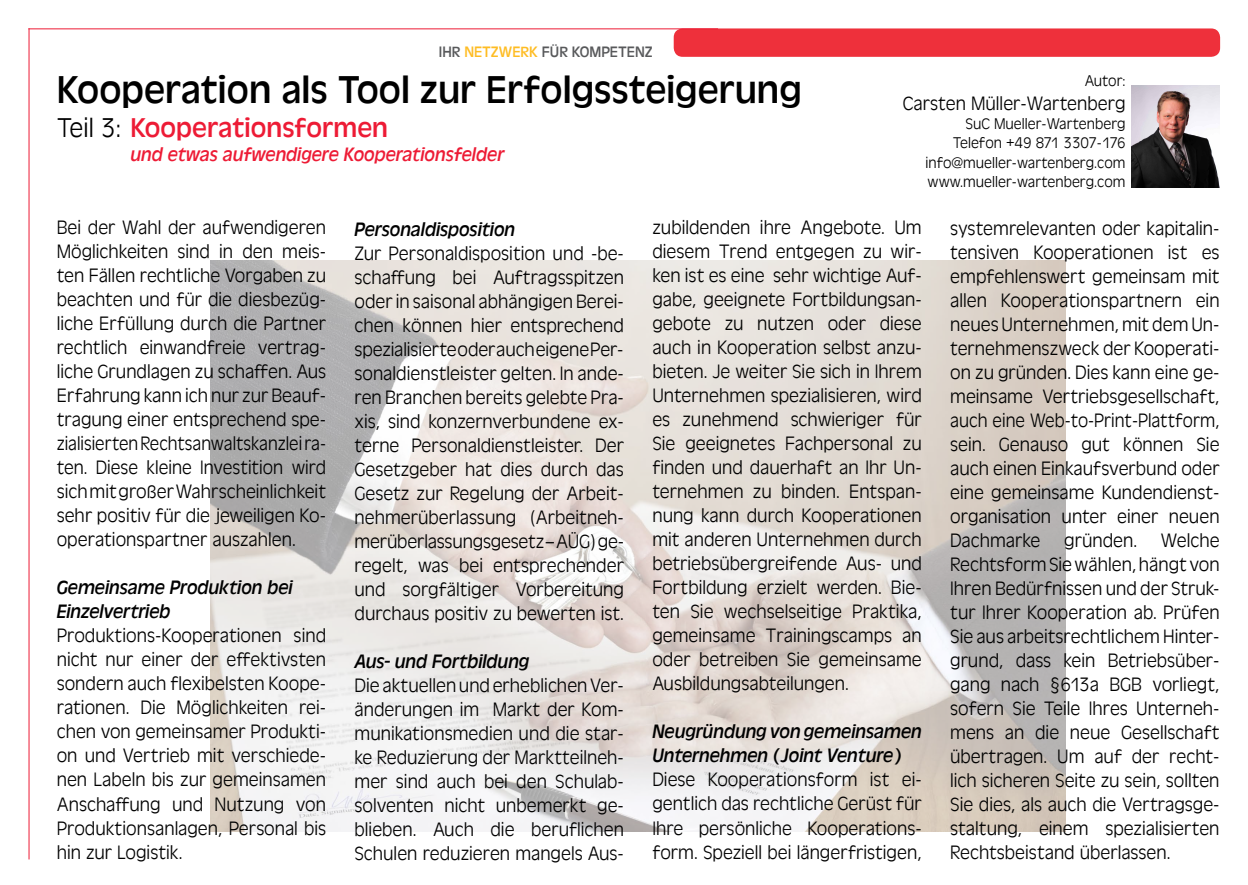
<style>
.page{position:relative;width:1248px;height:885px;background:#fff}
.page>*{position:absolute;margin:0;border:0;box-sizing:border-box;transform-origin:0 0}
.t1{font:40px "Antigone CE";color:#000}
.t2{font:28px "Antigone CE";color:#ed1b35}
.t3{font:20px/24px "Antigone CE Light";color:#000;text-align:justify}
.t4{font:20px/24px "Antigone CE Italic";color:#000}
.t5{font:20px "Antigone CE Italic";color:#ed1b35}
.t6{font:16px/19.2px "Antigone CE Light";color:#000;text-align:right}
.t7{font:15.6px "Antigone";color:#58595b}
.s1{color:#febc23}
.s2{font-family:"Antigone CE Light";color:#000}
</style>
<div class="page">
<img style="left:210px;top:261px;width:855px;height:570px">
<div style="left:673px;top:28px;width:546px;height:29px;background:#ee303b;border-radius:9px"></div>
<hr style="left:28px;top:28px;width:690px;height:1px;background:#ed1b35">
<hr style="left:29px;top:28px;width:1px;height:831px;background:#ed1b35">
<img style="left:1131px;top:86px;width:88px;height:101px">
<p class="t7" style="left:439px;top:41px;width:215px">IHR <span class="s1">NETZWERK</span> FÜR KOMPETENZ</p>
<h1 class="t1" style="left:57px;top:62px;width:746px">Kooperation als Tool zur Erfolgssteigerung</h1>
<h2 class="t2" style="left:57px;top:108px;width:333px"><span class="s2">Teil 3:</span> Kooperationsformen</h2>
<p class="t5" style="left:130px;top:141px;width:375px">und etwas aufwendigere Kooperationsfelder</p>
<p class="t6" style="left:1084px;top:70px;width:42px">Autor:</p>
<p class="t3" style="left:902px;top:91px;width:224px">Carsten Müller-Wartenberg</p>
<p class="t6" style="left:925px;top:114px;width:201px">SuC Mueller-Wartenberg<br>Telefon +49 871 3307-176 info@mueller-wartenberg.com www.mueller-wartenberg.com</p>
<p class="t3" style="left:57px;top:215px;width:271px">Bei der Wahl der aufwendigeren Möglichkeiten sind in den meis&shy;ten Fällen rechtliche Vorgaben zu beachten und für die diesbezüg&shy;liche Erfüllung durch die Partner rechtlich einwandfreie vertrag&shy;liche Grundlagen zu schaffen. Aus Erfahrung kann ich nur zur Beauf&shy;tragung einer entsprechend spe&shy;zialisierten Rechtsanwaltskanzlei ra&shy;ten. Diese kleine Investition wird sich mit großer Wahrscheinlichkeit sehr positiv für die jeweiligen Ko&shy;operationspartner auszahlen.</p>
<p class="t4" style="left:57px;top:574px;width:237px">Gemeinsame Produktion bei<br>Einzelvertrieb</p>
<p class="t3" style="left:57px;top:623px;width:271px">Produktions-Kooperationen sind nicht nur einer der effektivsten sondern auch flexibelsten Koope&shy;rationen. Die Möglichkeiten rei&shy;chen von gemeinsamer Produkti&shy;on und Vertrieb mit verschiede&shy;nen Labeln bis zur gemeinsamen Anschaffung und Nutzung von Produktionsanlagen, Personal bis hin zur Logistik.</p>
<p class="t4" style="left:354px;top:216px;width:162px">Personaldisposition</p>
<p class="t3" style="left:354px;top:241px;width:271px">Zur Personaldisposition und -be&shy;schaffung bei Auftragsspitzen oder in saisonal abhängigen Berei&shy;chen können hier entsprechend spezialisierte oder auch eigene Per&shy;sonaldienstleister gelten. In ande&shy;ren Branchen bereits gelebte Pra&shy;xis, sind konzernverbundene ex&shy;terne Personaldienstleister. Der Gesetzgeber hat dies durch das Gesetz zur Regelung der Arbeit&shy;nehmerüberlassung (Arbeitneh&shy;merüberlassungsgesetz – AÜG) ge&shy;regelt, was bei entsprechender und sorgfältiger Vorbereitung durchaus positiv zu bewerten ist.</p>
<p class="t4" style="left:354px;top:648px;width:176px">Aus- und Fortbildung</p>
<p class="t3" style="left:354px;top:673px;width:271px">Die aktuellen und erheblichen Ver&shy;änderungen im Markt der Kom&shy;munikationsmedien und die star&shy;ke Reduzierung der Marktteilneh&shy;mer sind auch bei den Schulab&shy;solventen nicht unbemerkt ge&shy;blieben. Auch die beruflichen Schulen reduzieren mangels Aus-</p>
<p class="t3" style="left:652px;top:215px;width:271px">zubildenden ihre Angebote. Um diesem Trend entgegen zu wir&shy;ken ist es eine sehr wichtige Auf&shy;gabe, geeignete Fortbildungsan&shy;gebote zu nutzen oder diese auch in Kooperation selbst anzu&shy;bieten. Je weiter Sie sich in Ihrem Unternehmen spezialisieren, wird es zunehmend schwieriger für Sie geeignetes Fachpersonal zu finden und dauerhaft an Ihr Un&shy;ternehmen zu binden. Entspan&shy;nung kann durch Kooperationen mit anderen Unternehmen durch betriebsübergreifende Aus- und Fortbildung erzielt werden. Bie&shy;ten Sie wechselseitige Praktika, gemeinsame Trainingscamps an oder betreiben Sie gemeinsame Ausbildungsabteilungen.</p>
<p class="t4" style="left:652px;top:718px;width:271px">Neugründung von gemeinsamen<br>Unternehmen (Joint Venture)</p>
<p class="t3" style="left:652px;top:767px;width:271px">Diese Kooperationsform ist ei&shy;gentlich das rechtliche Gerüst für Ihre persönliche Kooperations&shy;form. Speziell bei längerfristigen,</p>
<p class="t3" style="left:950px;top:216px;width:271px">systemrelevanten oder kapitalin&shy;tensiven Kooperationen ist es empfehlenswert gemeinsam mit allen Kooperationspartnern ein neues Unternehmen, mit dem Un&shy;ternehmenszweck der Kooperati&shy;on zu gründen. Dies kann eine ge&shy;meinsame Vertriebsgesellschaft, auch eine Web-to-Print-Plattform, sein. Genauso gut können Sie auch einen Einkaufsverbund oder eine gemeinsame Kundendienst&shy;organisation unter einer neuen Dachmarke gründen. Welche Rechtsform Sie wählen, hängt von Ihren Bedürfnissen und der Struk&shy;tur Ihrer Kooperation ab. Prüfen Sie aus arbeitsrechtlichem Hinter&shy;grund, dass kein Betriebsüber&shy;gang nach §613a BGB vorliegt, sofern Sie Teile Ihres Unterneh&shy;mens an die neue Gesellschaft übertragen. Um auf der recht&shy;lich sicheren Seite zu sein, sollten Sie dies, als auch die Vertragsge&shy;staltung, einem spezialisierten Rechtsbeistand überlassen.</p>
</div>
